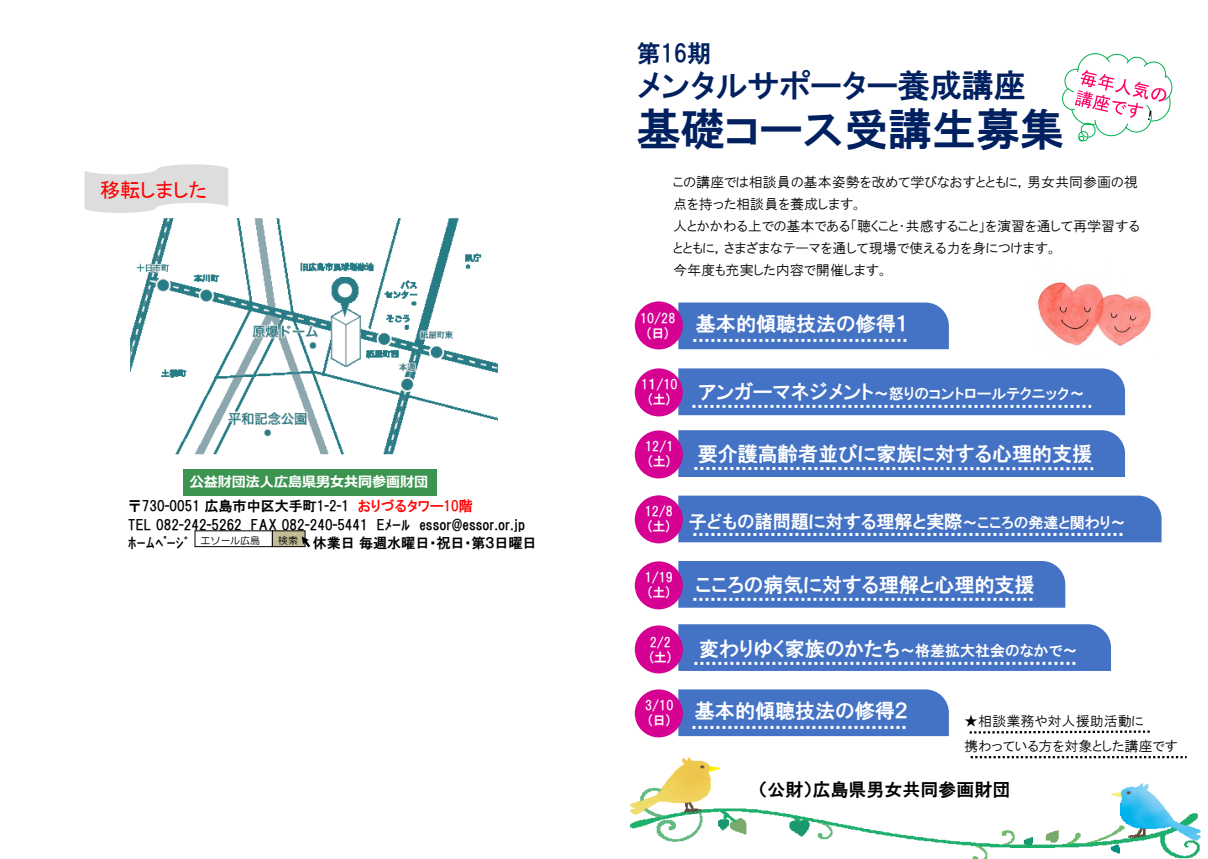
<style>
.page{position:relative;width:1208px;height:859px;background:#fff}
.page>*{position:absolute;margin:0;border:0;box-sizing:border-box;transform-origin:0 0}
.t1{font:44px "HGP Gothic E";color:#002060}
.t2{font:32px "HGP Gothic E";color:#002060}
.t3{font:24px "HGP Gothic E";color:#002060}
.t4{font:20px "HGP Gothic E";color:#fff}
.t5{font:20px "MS P Gothic";color:#f00}
.t6{font:18px "HGP Gothic E";color:#fff}
.t7{font:18px "HGP Gothic E";color:#000}
.t8{font:15px "HGP Gothic E";color:#fff}
.t9{font:14.1px "HGP Gothic M";color:#000}
.t10{font:14px/22px "HGP Gothic M";color:#000}
.t11{font:14px/18.8px "HGP Gothic E";color:#000}
.t12{font:700 14px "Meiryo";color:#fff}
.t13{font:13px/15px "HGP Gothic E";letter-spacing:.005em;color:#fff}
.t14{font:9.9px "HG Maru Gothic MPRO";letter-spacing:-.005em;color:#000}
.s1{color:#f00}
.s2{font-size:20px}
.s3{font-size:15px}
</style>
<div class="page">
<img style="left:630px;top:756px;width:571px;height:103px">
<div style="left:183px;top:469px;width:253px;height:26px;background:#3b9550"></div>
<div style="left:195px;top:531px;width:77px;height:16px;border:1px solid #000"></div>
<div style="left:272px;top:531px;width:33px;height:16px;background:#c4bc96"></div>
<div style="left:272px;top:531px;width:33px;height:16px;border:1px solid #000"></div>
<svg style="left:302px;top:536px;width:8px;height:11px"></svg>
<img style="left:130px;top:218px;width:368px;height:237px">
<svg style="left:84px;top:164px;width:144px;height:49px"></svg>
<div style="left:678px;top:303px;width:271px;height:46px;background:#4472c4"></div>
<div style="left:635px;top:368px;width:48px;height:48px;background:#d60093;border-radius:50%"></div>
<svg style="left:678px;top:368px;width:447px;height:47px;background:#4c77c6"></svg>
<svg style="left:678px;top:430px;width:447px;height:47px;background:#4b77c6"></svg>
<div style="left:678px;top:496px;width:483px;height:46px;background:#4472c4"></div>
<svg style="left:678px;top:624px;width:433px;height:47px;background:#4b77c6"></svg>
<svg style="left:678px;top:561px;width:387px;height:47px;background:#4b77c6"></svg>
<svg style="left:969px;top:730px;width:181px;height:4px"></svg>
<svg style="left:970px;top:756px;width:216px;height:2px"></svg>
<img style="left:1038px;top:282px;width:113px;height:64px">
<svg style="left:678px;top:689px;width:271px;height:47px;background:#4c78c6"></svg>
<div style="left:635px;top:301px;width:48px;height:48px;background:#d60093;border-radius:50%"></div>
<div style="left:635px;top:430px;width:48px;height:48px;background:#d60093;border-radius:50%"></div>
<div style="left:635px;top:495px;width:48px;height:48px;background:#d60093;border-radius:50%"></div>
<div style="left:635px;top:561px;width:48px;height:48px;background:#d60093;border-radius:50%"></div>
<div style="left:635px;top:625px;width:48px;height:48px;background:#d60093;border-radius:50%"></div>
<div style="left:635px;top:689px;width:48px;height:48px;background:#d60093;border-radius:50%"></div>
<svg style="left:1062px;top:53px;width:111px;height:88px"></svg>
<h3 class="t5" style="left:100px;top:180px;width:109px">移転しました</h3>
<p class="t12" style="left:190px;top:473px;width:240px">公益財団法人広島県男女共同参画財団</p>
<p class="t11" style="left:128px;top:496px;width:399px">〒730-0051 広島市中区大手町1-2-1 <span class="s1">おりづるタワー10階<br></span>TEL 082-242-5262 FAX 082-240-5441 Eﾒｰﾙ essor@essor.or.jpﾎｰﾑﾍﾟｰｼﾞ</p>
<p class="t14" style="left:201px;top:535px;width:61px">エソール広島</p>
<p class="t14" style="left:278px;top:535px;width:21px">検索</p>
<p class="t11" style="left:313px;top:534px;width:225px">休業日毎週水曜日・祝日・第３日曜日</p>
<h3 class="t3" style="left:637px;top:41px;width:76px">第16期</h3>
<h2 class="t2" style="left:637px;top:70px;width:390px">メンタルサポーター養成講座</h2>
<h1 class="t1" style="left:637px;top:107px;width:429px">基礎コース受講生募集</h1>
<p class="t10" style="left:673px;top:171px;width:466px">この講座では相談員の基本姿勢を改めて学びなおすとともに，男女共同参画の視点を持った相談員を養成します。</p>
<p class="t9" style="left:673px;top:219px;width:468px">人とかかわる上での基本である「聴くこと・共感すること」を演習を通して再学習する</p>
<p class="t10" style="left:673px;top:237px;width:386px">とともに，さまざまなテーマを通して現場で使える力を身につけます。今年度も充実した内容で開催します。</p>
<p class="t13" style="left:640px;top:311px;width:37px;text-align:center">10/28 (日)</p>
<h3 class="t4" style="left:696px;top:314px;width:214px">基本的傾聴技法の修得１</h3>
<p class="t13" style="left:641px;top:377px;width:38px;text-align:center">1１/10 (土)</p>
<p class="t13" style="left:645px;top:439px;width:30px">12/1 (土)</p>
<p class="t8" style="left:698px;top:386px;width:388px"><span class="s2">アンガーマネジメント</span>～怒りのコントロールテクニック～</p>
<h3 class="t4" style="left:698px;top:444px;width:396px">要介護高齢者並びに家族に対する心理的支援</h3>
<p class="t13" style="left:645px;top:504px;width:30px">12/8 (土)</p>
<p class="t6" style="left:689px;top:512px;width:438px">子どもの諸問題に対する理解と実際<span class="s3">～こころの発達と関わり～</span></p>
<p class="t13" style="left:645px;top:570px;width:30px">1/19 (土)</p>
<h3 class="t4" style="left:695px;top:574px;width:341px">こころの病気に対する理解と心理的支援</h3>
<p class="t13" style="left:649px;top:635px;width:24px">2/2 (土)</p>
<p class="t8" style="left:699px;top:643px;width:380px"><span class="s2">変わりゆく家族のかたち</span>～格差拡大社会のなかで～</p>
<p class="t13" style="left:645px;top:698px;width:30px">3/10 (日)</p>
<h3 class="t4" style="left:695px;top:701px;width:214px">基本的傾聴技法の修得２</h3>
<p class="t10" style="left:964px;top:708px;width:215px;line-height:25.1px">★相談業務や対人援助活動に<br>携わっている方を対象とした講座です</p>
<p class="t7" style="left:758px;top:780px;width:253px">（公財）広島県男女共同参画財団</p>
</div>
